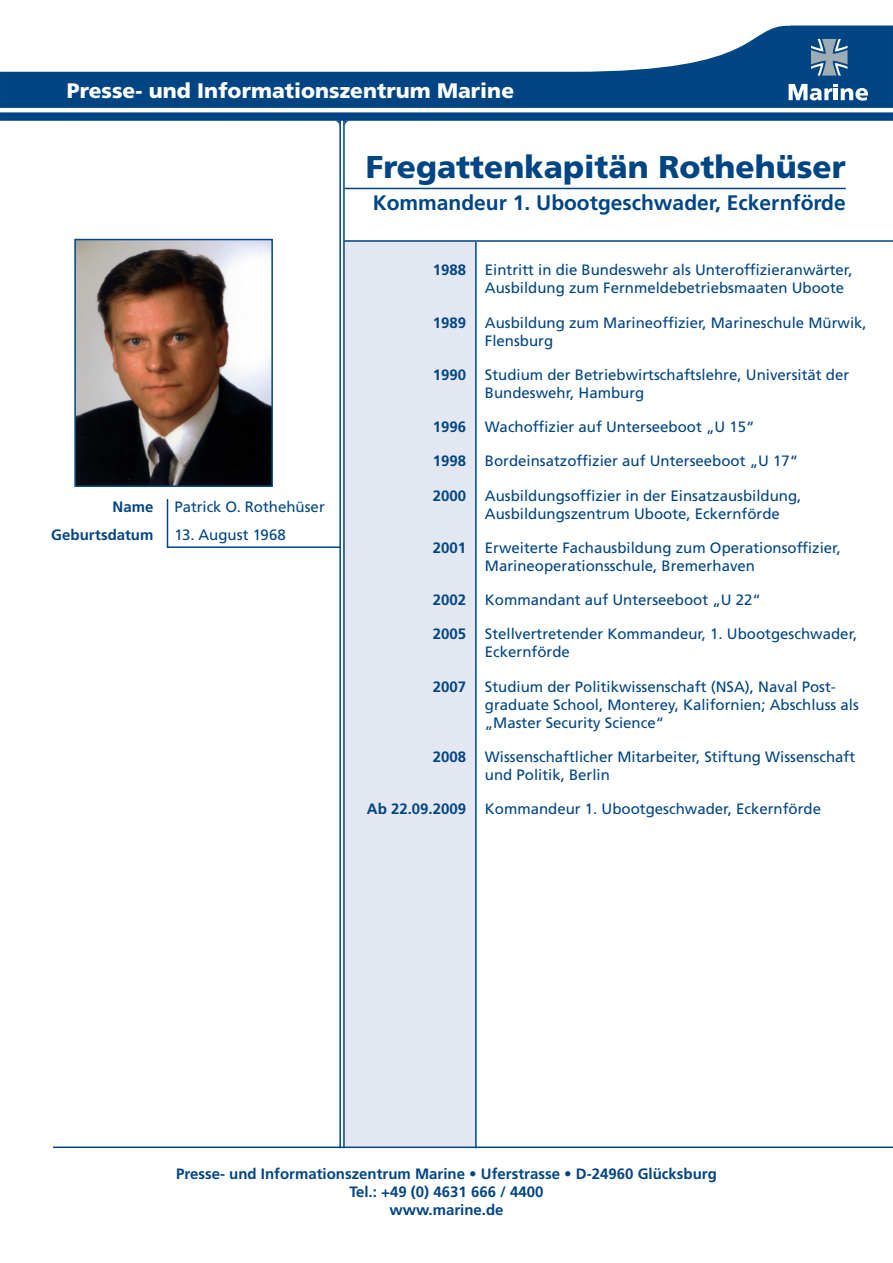
<style>
.page{position:relative;width:893px;height:1263px;background:#fff}
.page>*{position:absolute;margin:0;border:0;box-sizing:border-box;transform-origin:0 0}
.t1{font:900 31.5px "Frutiger LT Std";color:#004583}
.t2{font:700 21px "Frutiger LT Std";color:#004684}
.t3{font:900 21px "Frutiger LT Std";color:#fff}
.t4{font:15px/18px "Frutiger LT Std";color:#004583}
.t5{font:700 15px/18px "Frutiger LT Std";color:#004583;text-align:center}
.t6{font:15px "Frutiger LT Std";letter-spacing:-.005em;color:#004684}
.s1{font-weight:700}
</style>
<div class="page">
<div style="left:344px;top:240px;width:132px;height:906px;background:#e3e7f1"></div>
<div style="left:4px;top:29px;width:885px;height:88px;background:#004583"></div>
<div style="left:0;top:26px;width:893px;height:95px;border:8px solid #004684"></div>
<hr style="left:0;top:108px;width:893px;height:4px;background:#fff">
<hr style="left:339px;top:120px;width:2px;height:1028px;background:#004583">
<hr style="left:343px;top:120px;width:2px;height:1028px;background:#004583">
<hr style="left:53px;top:1146px;width:840px;height:2px;background:#004583">
<hr style="left:475px;top:242px;width:2px;height:906px;background:#004583">
<hr style="left:344px;top:240px;width:549px;height:2px;background:#004583">
<hr style="left:345px;top:188px;width:501px;height:1px;background:#004583">
<svg style="left:166px;top:498px;width:175px;height:51px"></svg>
<svg style="left:0;top:25px;width:815px;height:47px;fill:#fff"></svg>
<svg style="left:336px;top:121px;width:13px;height:7px"></svg>
<img style="left:74px;top:238px;width:199px;height:249px">
<svg style="left:811px;top:39px;width:36px;height:37px"></svg>
<svg style="left:789px;top:84px;width:79px;height:17px"></svg>
<h2 class="t3" style="left:67px;top:78px;width:449px">Presse- und Informationszentrum Marine</h2>
<p class="t5" style="left:112px;top:498px;width:42px">Name</p>
<p class="t6" style="left:175px;top:498px;width:152px">Patrick O. Rothehüser</p>
<p class="t5" style="left:51px;top:526px;width:104px">Geburtsdatum</p>
<p class="t4" style="left:175px;top:526px;width:113px">13. August 1968</p>
<h1 class="t1" style="left:366px;top:147px;width:481px">Fregattenkapitän Rothehüser</h1>
<h2 class="t2" style="left:373px;top:190px;width:474px">Kommandeur 1. Ubootgeschwader, Eckernförde</h2>
<p class="t5" style="left:433px;top:261px;width:35px">1988</p>
<p class="t4" style="left:485px;top:261px;width:369px">Eintritt in die Bundeswehr als Unteroffizieranwärter,<br>Ausbildung zum Fernmeldebetriebsmaaten Uboote</p>
<p class="t5" style="left:433px;top:313px;width:35px">1989</p>
<p class="t4" style="left:485px;top:313px;width:383px">Ausbildung zum Marineoffizier, Marineschule Mürwik,<br>Flensburg</p>
<p class="t5" style="left:433px;top:366px;width:35px">1990</p>
<p class="t4" style="left:485px;top:366px;width:366px">Studium der Betriebwirtschaftslehre, Universität der<br>Bundeswehr, Hamburg</p>
<p class="t5" style="left:433px;top:418px;width:35px">1996</p>
<p class="t4" style="left:485px;top:418px;width:271px">Wachoffizier auf Unterseeboot „U 15“</p>
<p class="t5" style="left:433px;top:452px;width:35px">1998</p>
<p class="t4" style="left:485px;top:452px;width:315px">Bordeinsatzoffizier auf Unterseeboot „U 17“</p>
<p class="t5" style="left:433px;top:486px;width:35px">2000</p>
<p class="t4" style="left:485px;top:486px;width:318px">Ausbildungsoffizier in der Einsatzausbildung,<br>Ausbildungszentrum Uboote, Eckernförde</p>
<p class="t5" style="left:433px;top:539px;width:35px">2001</p>
<p class="t4" style="left:485px;top:539px;width:357px">Erweiterte Fachausbildung zum Operationsoffizier,<br>Marineoperationsschule, Bremerhaven</p>
<p class="t5" style="left:433px;top:591px;width:35px">2002</p>
<p class="t4" style="left:485px;top:591px;width:277px">Kommandant auf Unterseeboot „U 22“</p>
<p class="t5" style="left:433px;top:625px;width:35px">2005</p>
<p class="t4" style="left:485px;top:625px;width:374px">Stellvertretender Kommandeur, 1. Ubootgeschwader,<br>Eckernförde</p>
<p class="t5" style="left:433px;top:678px;width:35px">2007</p>
<p class="t4" style="left:485px;top:678px;width:375px">Studium der Politikwissenschaft (NSA), Naval Post&shy;graduate School, Monterey, Kalifornien; Abschluss als „Master Security Science“</p>
<p class="t5" style="left:433px;top:748px;width:35px">2008</p>
<p class="t4" style="left:485px;top:748px;width:372px">Wissenschaftlicher Mitarbeiter, Stiftung Wissenschaft und Politik, Berlin</p>
<p class="t4" style="left:367px;top:800px;width:456px"><span class="s1">Ab 22.09.2009</span> Kommandeur 1. Ubootgeschwader, Eckernförde</p>
<p class="t5" style="left:176px;top:1164px;width:542px">Presse- und Informationszentrum Marine • Uferstrasse • D-24960 Glücksburg<br>Tel.: +49 (0) 4631 666 / 4400<br>www.marine.de</p>
</div>
